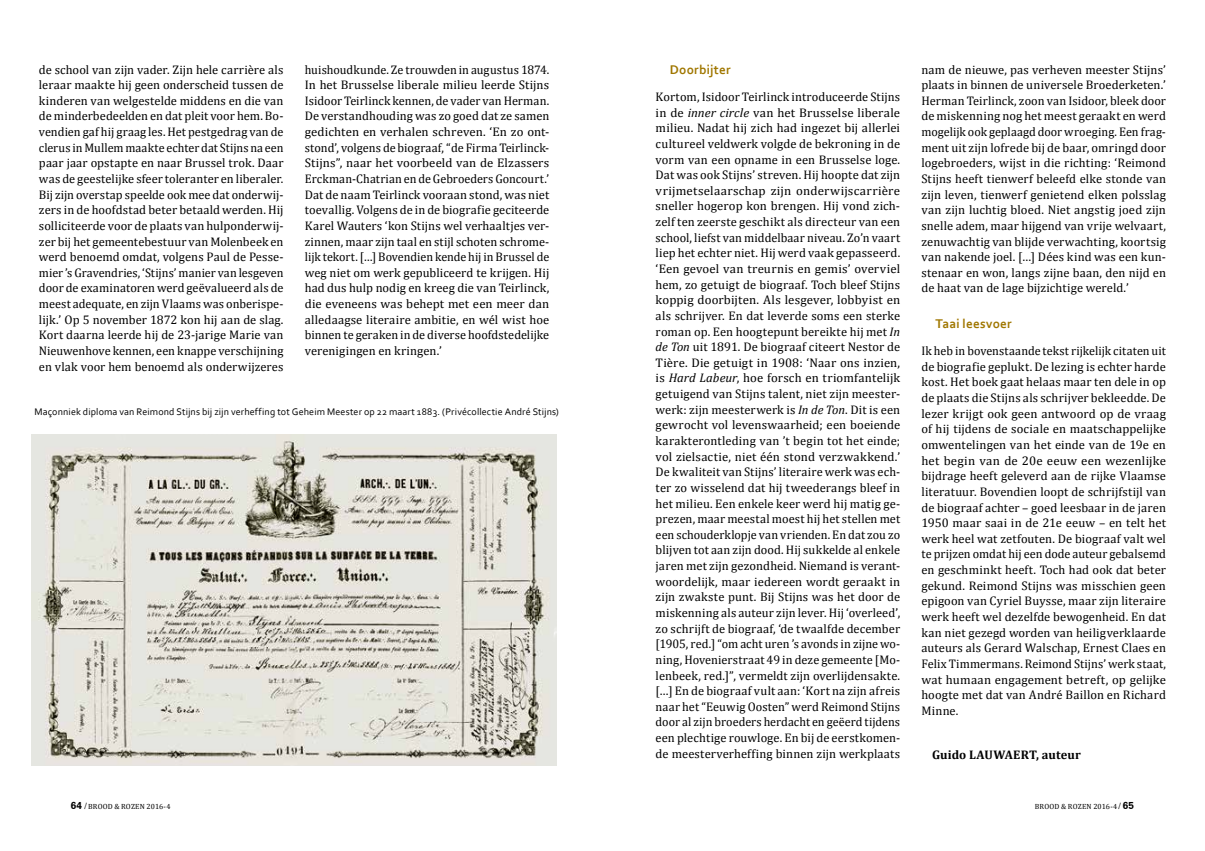
<style>
.page{position:relative;width:1205px;height:851px;background:#fff}
.page>*{position:absolute;margin:0;border:0;box-sizing:border-box;transform-origin:0 0}
.t1{font:700 13.25px "Corbel";letter-spacing:.015em;color:#a07700}
.t2{font:12.5px/15.6px "Cambria";letter-spacing:.005em;color:#000;text-align:justify}
.t3{font:700 12.5px "Cambria";letter-spacing:.005em;color:#000}
.t4{font:10px "Corbel";letter-spacing:.01em;color:#000}
.t5{font:7.5px "Cambria";letter-spacing:.015em;color:#000}
.s1{font-style:italic}
.s2{font-family:"Zurich BT";font-weight:700;font-size:10px}
.s3{font-family:"Candara";font-weight:700;font-style:italic}
</style>
<div class="page">
<img style="left:31px;top:434px;width:526px;height:331px">
<p class="t2" style="left:39px;top:61px;width:246px">de school van zijn vader. Zijn hele carrière als leraar maakte hij geen onderscheid tussen de kinderen van welgestelde middens en die van de minderbedeelden en dat pleit voor hem. Bo&shy;vendien gaf hij graag les. Het pestgedrag van de clerus in Mullem maakte echter dat Stijns na een paar jaar opstapte en naar Brussel trok. Daar was de geestelijke sfeer toleranter en liberaler.<br>Bij zijn overstap speelde ook mee dat onderwij&shy;zers in de hoofdstad beter betaald werden. Hij solliciteerde voor de plaats van hulponderwij&shy;zer bij het gemeentebestuur van Molenbeek en werd benoemd omdat, volgens Paul de Pesse&shy;mier ’s Gravendries, ‘Stijns’ manier van lesgeven door de examinatoren werd geëvalueerd als de meest adequate, en zijn Vlaams was onberispe&shy;lijk.’ Op 5 november 1872 kon hij aan de slag.<br>Kort daarna leerde hij de 23-jarige Marie van Nieuwenhove kennen, een knappe verschijning en vlak voor hem benoemd als onderwijzeres</p>
<p class="t2" style="left:305px;top:61px;width:246px">huishoudkunde. Ze trouwden in augustus 1874.<br>In het Brusselse liberale milieu leerde Stijns Isidoor Teirlinck kennen, de vader van Herman.<br>De verstandhouding was zo goed dat ze samen gedichten en verhalen schreven. ‘En zo ont&shy;stond’, volgens de biograaf, “de Firma Teirlinck-Stijns”, naar het voorbeeld van de Elzassers Erckman-Chatrian en de Gebroeders Goncourt.’ Dat de naam Teirlinck vooraan stond, was niet toevallig. Volgens de in de biografie geciteerde Karel Wauters ‘kon Stijns wel verhaaltjes ver&shy;zinnen, maar zijn taal en stijl schoten schrome&shy;lijk tekort. […] Bovendien kende hij in Brussel de weg niet om werk gepubliceerd te krijgen. Hij had dus hulp nodig en kreeg die van Teirlinck, die eveneens was behept met een meer dan alledaagse literaire ambitie, en wél wist hoe binnen te geraken in de diverse hoofdstedelijke verenigingen en kringen.’</p>
<p class="t1" style="left:670px;top:61px;width:62px">Doorbijter</p>
<p class="t2" style="left:656px;top:89px;width:246px">Kortom, Isidoor Teirlinck introduceerde Stijns in de <span class="s1">inner circle</span> van het Brusselse liberale milieu. Nadat hij zich had ingezet bij allerlei cultureel veldwerk volgde de bekroning in de vorm van een opname in een Brusselse loge.<br>Dat was ook Stijns’ streven. Hij hoopte dat zijn vrijmetselaarschap zijn onderwijscarrière sneller hogerop kon brengen. Hij vond zich&shy;zelf ten zeerste geschikt als directeur van een school, liefst van middelbaar niveau. Zo’n vaart liep het echter niet. Hij werd vaak gepasseerd. ‘Een gevoel van treurnis en gemis’ overviel hem, zo getuigt de biograaf. Toch bleef Stijns koppig doorbijten. Als lesgever, lobbyist en als schrijver. En dat leverde soms een sterke roman op. Een hoogtepunt bereikte hij met <span class="s1">In de Ton</span> uit 1891. De biograaf citeert Nestor de Tière. Die getuigt in 1908: ‘Naar ons inzien, is <span class="s1">Hard Labeur</span>, hoe forsch en triomfantelijk getuigend van Stijns talent, niet zijn meester&shy;werk: zijn meesterwerk is <span class="s1">In de Ton</span>. Dit is een gewrocht vol levenswaarheid; een boeiende karakterontleding van ’t begin tot het einde; vol zielsactie, niet één stond verzwakkend.’ De kwaliteit van Stijns’ literaire werk was ech&shy;ter zo wisselend dat hij tweederangs bleef in het milieu. Een enkele keer werd hij matig ge&shy;prezen, maar meestal moest hij het stellen met een schouderklopje van vrienden. En dat zou zo blijven tot aan zijn dood. Hij sukkelde al enkele jaren met zijn gezondheid. Niemand is verant&shy;woordelijk, maar iedereen wordt geraakt in zijn zwakste punt. Bij Stijns was het door de miskenning als auteur zijn lever. Hij ‘overleed’, zo schrijft de biograaf, ‘de twaalfde december [1905, red.] “om acht uren ’s avonds in zijne wo&shy;ning, Hovenierstraat 49 in deze gemeente [Mo&shy;lenbeek, red.]”, vermeldt zijn overlijdensakte. […] En de biograaf vult aan: ‘Kort na zijn afreis naar het “Eeuwig Oosten” werd Reimond Stijns door al zijn broeders herdacht en geëerd tijdens een plechtige rouwloge. En bij de eerstkomen&shy;de meesterverheffing binnen zijn werkplaats</p>
<p class="t4" style="left:34px;top:405px;width:526px">Maçonniek diploma van Reimond Stijns bij zijn verheffing tot Geheim Meester op 22 maart 1883. (Privécollectie André Stijns)</p>
<p class="t2" style="left:921px;top:61px;width:246px">nam de nieuwe, pas verheven meester Stijns’ plaats in binnen de universele Broederketen.’ Herman Teirlinck, zoon van Isidoor, bleek door de miskenning nog het meest geraakt en werd mogelijk ook geplaagd door wroeging. Een frag&shy;ment uit zijn lofrede bij de baar, omringd door logebroeders, wijst in die richting: ‘Reimond Stijns heeft tienwerf beleefd elke stonde van zijn leven, tienwerf genietend elken polsslag van zijn luchtig bloed. Niet angstig joed zijn snelle adem, maar hijgend van vrije welvaart, zenuwachtig van blijde verwachting, koortsig van nakende joel. […] Dées kind was een kun&shy;stenaar en won, langs zijne baan, den nijd en de haat van de lage bijzichtige wereld.’</p>
<p class="t1" style="left:935px;top:315px;width:78px">Taai leesvoer</p>
<p class="t2" style="left:921px;top:343px;width:246px">Ik heb in bovenstaande tekst rijkelijk citaten uit de biografie geplukt. De lezing is echter harde kost. Het boek gaat helaas maar ten dele in op de plaats die Stijns als schrijver bekleedde. De lezer krijgt ook geen antwoord op de vraag of hij tijdens de sociale en maatschappelijke omwentelingen van het einde van de 19e en het begin van de 20e eeuw een wezenlijke bijdrage heeft geleverd aan de rijke Vlaamse literatuur. Bovendien loopt de schrijfstijl van de biograaf achter – goed leesbaar in de jaren 1950 maar saai in de 21e eeuw – en telt het werk heel wat zetfouten. De biograaf valt wel te prijzen omdat hij een dode auteur gebalsemd en geschminkt heeft. Toch had ook dat beter gekund. Reimond Stijns was misschien geen epigoon van Cyriel Buysse, maar zijn literaire werk heeft wel dezelfde bewogenheid. En dat kan niet gezegd worden van heiligverklaarde auteurs als Gerard Walschap, Ernest Claes en Felix Timmermans. Reimond Stijns’ werk staat, wat humaan engagement betreft, op gelijke hoogte met dat van André Baillon en Richard Minne.</p>
<p class="t3" style="left:932px;top:745px;width:150px">Guido LAUWAERT, auteur</p>
<p class="t5" style="left:71px;top:801px;width:101px"><span class="s2">64</span> <span class="s3">/</span> BROOD &amp; ROZEN 2016-4</p>
<p class="t5" style="left:1035px;top:801px;width:101px">BROOD &amp; ROZEN 2016-4 <span class="s3">/</span> <span class="s2">65</span></p>
</div>
